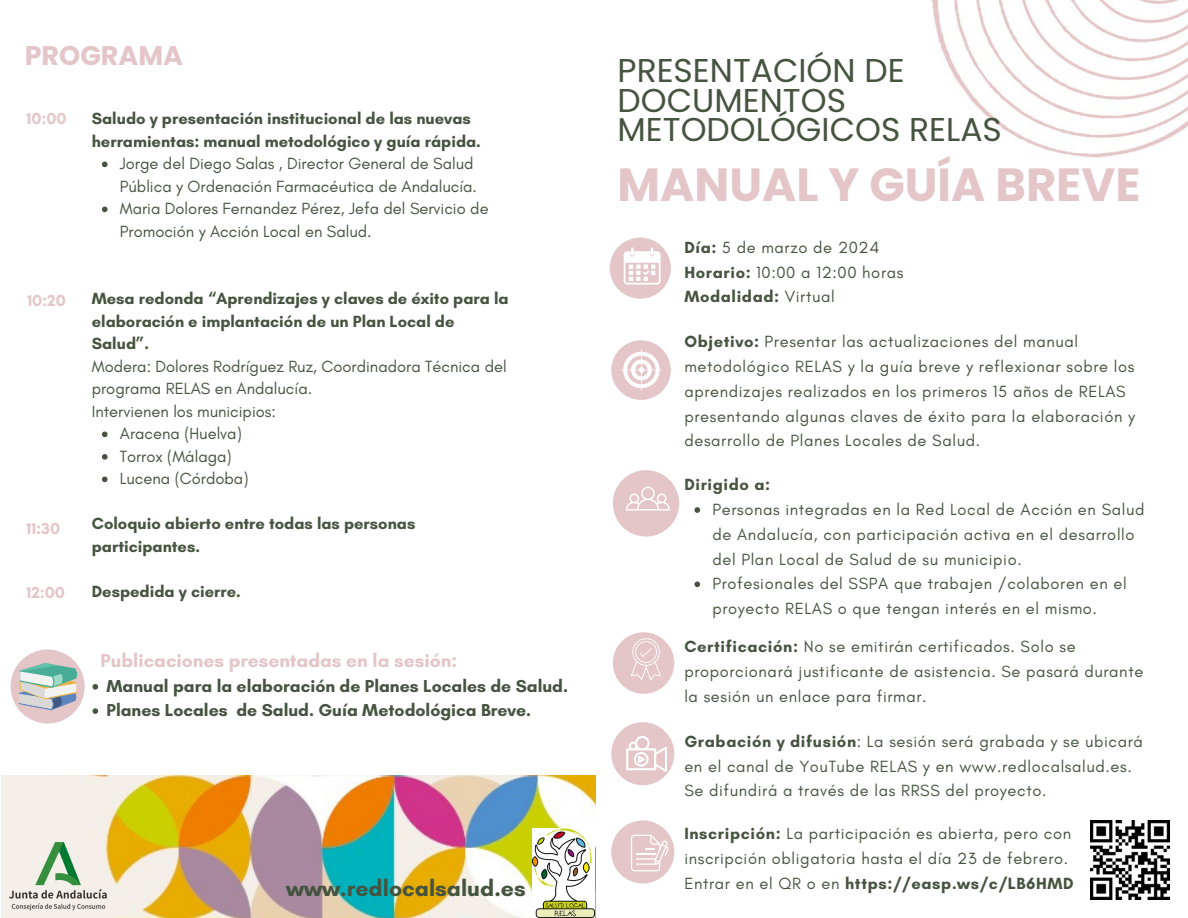
<style>
.page{position:relative;width:1188px;height:918px;background:#fff}
.page>*{position:absolute;margin:0;border:0;box-sizing:border-box;transform-origin:0 0}
.t1{font:700 46.5px "Poppins";color:#e4c6c9}
.t2{font:33px/29.2px "Poppins";color:#45543f}
.t3{font:700 27px "Poppins";color:#e4c6c9}
.t4{font:700 23.1px "Glacial Indifference";color:#45543f}
.t5{font:700 19.05px "Glacial Indifference";color:#e4c6c9}
.t6{font:700 17.55px "Glacial Indifference";color:#45543f}
.t7{font:16.5px/24.8px "Glacial Indifference";letter-spacing:.04em;color:#45543f}
.t8{font:16.5px/22.5px "Glacial Indifference";color:#45543f}
.t9{font:700 16.5px/22.5px "Glacial Indifference";color:#45543f}
.t10{font:700 16.5px "Glacial Indifference";letter-spacing:.04em;color:#45543f}
.t11{font:700 16.35px "Glacial Indifference";color:#e4c6c9}
.s1{font-weight:700}
.s2{font-weight:400}
</style>
<div class="page">
<img style="left:931px;top:0;width:257px;height:158px">
<img style="left:1px;top:775px;width:594px;height:143px">
<div style="left:610px;top:238px;width:61px;height:61px;background:#e4c6c9;border-radius:50%"></div>
<img style="left:1px;top:835px;width:115px;height:83px">
<img style="left:533px;top:829px;width:62px;height:89px">
<svg style="left:624px;top:247px;width:37px;height:38px"></svg>
<div style="left:611px;top:340px;width:60px;height:60px;background:#e4c6c9;border-radius:50%"></div>
<svg style="left:621px;top:349px;width:41px;height:42px"></svg>
<div style="left:613px;top:470px;width:66px;height:67px;background:#e4c6c9;border-radius:50%"></div>
<svg style="left:626px;top:487px;width:44px;height:23px"></svg>
<div style="left:611px;top:820px;width:63px;height:64px;background:#e4c6c9;border-radius:50%"></div>
<svg style="left:631px;top:835px;width:37px;height:36px"></svg>
<div style="left:611px;top:722px;width:63px;height:63px;background:#e4c6c9;border-radius:50%"></div>
<svg style="left:626px;top:736px;width:41px;height:35px"></svg>
<svg style="left:694px;top:507px;width:6px;height:6px"></svg>
<svg style="left:694px;top:581px;width:6px;height:6px"></svg>
<img style="left:1091px;top:820px;width:78px;height:79px">
<div style="left:613px;top:632px;width:61px;height:62px;background:#e4c6c9;border-radius:50%"></div>
<svg style="left:631px;top:638px;width:30px;height:42px"></svg>
<svg style="left:93px;top:684px;width:5px;height:6px"></svg>
<svg style="left:93px;top:708px;width:5px;height:6px"></svg>
<div style="left:11px;top:649px;width:74px;height:75px;background:#e4c6c9;border-radius:50%"></div>
<svg style="left:19px;top:663px;width:58px;height:47px"></svg>
<svg style="left:102px;top:162px;width:6px;height:5px"></svg>
<svg style="left:102px;top:207px;width:6px;height:5px"></svg>
<svg style="left:102px;top:432px;width:6px;height:5px"></svg>
<svg style="left:102px;top:454px;width:6px;height:6px"></svg>
<svg style="left:102px;top:477px;width:6px;height:5px"></svg>
<p class="t3" style="left:25px;top:37px;width:160px">PROGRAMA</p>
<p class="t11" style="left:27px;top:108px;width:42px">10:00</p>
<p class="t11" style="left:27px;top:291px;width:40px">10:20</p>
<p class="t11" style="left:27px;top:519px;width:35px">11:30</p>
<h5 class="t11" style="left:27px;top:582px;width:40px">12:00</h5>
<p class="t9" style="left:92px;top:107px;width:391px">Saludo y presentación institucional de las nuevas herramientas: manual metodológico y guía rápida.</p>
<p class="t8" style="left:120px;top:152px;width:359px">Jorge del Diego Salas , Director General de Salud<br>Pública y Ordenación Farmacéutica de Andalucía.</p>
<p class="t8" style="left:120px;top:197px;width:370px">Maria Dolores Fernandez Pérez, Jefa del Servicio de<br>Promoción y Acción Local en Salud.</p>
<p class="t9" style="left:92px;top:287px;width:418px">Mesa redonda “Aprendizajes y claves de éxito para la elaboración e implantación de un Plan Local de<br>Salud”.</p>
<p class="t8" style="left:92px;top:355px;width:416px">Modera: Dolores Rodríguez Ruz, Coordinadora Técnica del programa RELAS en Andalucía.</p>
<p class="t8" style="left:92px;top:400px;width:186px">Intervienen los municipios:</p>
<p class="t8" style="left:120px;top:422px;width:123px">Aracena (Huelva)</p>
<h1 class="t8" style="left:120px;top:445px;width:113px">Torrox (Málaga)</h1>
<p class="t8" style="left:120px;top:467px;width:130px">Lucena (Córdoba)</p>
<p class="t9" style="left:92px;top:512px;width:325px">Coloquio abierto entre todas las personas participantes.</p>
<p class="t9" style="left:92px;top:580px;width:150px">Despedida y cierre.</p>
<p class="t5" style="left:101px;top:649px;width:358px">Publicaciones presentadas en la sesión:</p>
<p class="t6" style="left:107px;top:675px;width:463px">Manual para la elaboración de Planes Locales de Salud.</p>
<p class="t6" style="left:107px;top:700px;width:426px">Planes Locales de Salud. Guía Metodológica Breve.</p>
<p class="t4" style="left:286px;top:874px;width:241px">www.redlocalsalud.es</p>
<p class="t2" style="left:618px;top:56px;width:386px">PRESENTACIÓN DE<br>DOCUMENTOS<br>METODOLÓGICOS RELAS</p>
<p class="t1" style="left:618px;top:152px;width:524px">MANUAL Y GUÍA BREVE</p>
<p class="t7" style="left:684px;top:235px;width:197px"><span class="s1">Día:</span> 5 de marzo de 2024</p>
<p class="t7" style="left:684px;top:260px;width:221px"><span class="s1">Horario:</span> 10:00 a 12:00 horas</p>
<p class="t10" style="left:684px;top:287px;width:152px">Modalidad: <span class="s2">Virtual</span></p>
<p class="t7" style="left:684px;top:329px;width:452px"><span class="s1">Objetivo:</span> Presentar las actualizaciones del manual metodológico RELAS y la guía breve y reflexionar sobre los aprendizajes realizados en los primeros 15 años de RELAS presentando algunas claves de éxito para la elaboración y desarrollo de Planes Locales de Salud.</p>
<p class="t10" style="left:684px;top:475px;width:87px">Dirigido a:</p>
<p class="t7" style="left:712px;top:497px;width:434px">Personas integradas en la Red Local de Acción en Salud de Andalucía, con participación activa en el desarrollo del Plan Local de Salud de su municipio.</p>
<p class="t7" style="left:712px;top:571px;width:416px">Profesionales del SSPA que trabajen /colaboren en el proyecto RELAS o que tengan interés en el mismo.</p>
<p class="t7" style="left:684px;top:634px;width:461px"><span class="s1">Certificación:</span> No se emitirán certificados. Solo se proporcionará justificante de asistencia. Se pasará durante la sesión un enlace para firmar.</p>
<p class="t7" style="left:684px;top:729px;width:460px"><span class="s1">Grabación y difusión</span>: La sesión será grabada y se ubicará en el canal de YouTube RELAS y en www.redlocalsalud.es.</p>
<p class="t7" style="left:684px;top:778px;width:364px">Se difundirá a través de las RRSS del proyecto.</p>
<p class="t7" style="left:684px;top:821px;width:388px"><span class="s1">Inscripción:</span> La participación es abierta, pero con</p>
<h3 class="t7" style="left:684px;top:846px;width:385px">inscripción obligatoria hasta el día 23 de febrero.</h3>
<h2 class="t10" style="left:684px;top:873px;width:391px"><span class="s2">Entrar en el QR o en</span> https://easp.ws/c/LB6HMD</h2>
</div>
